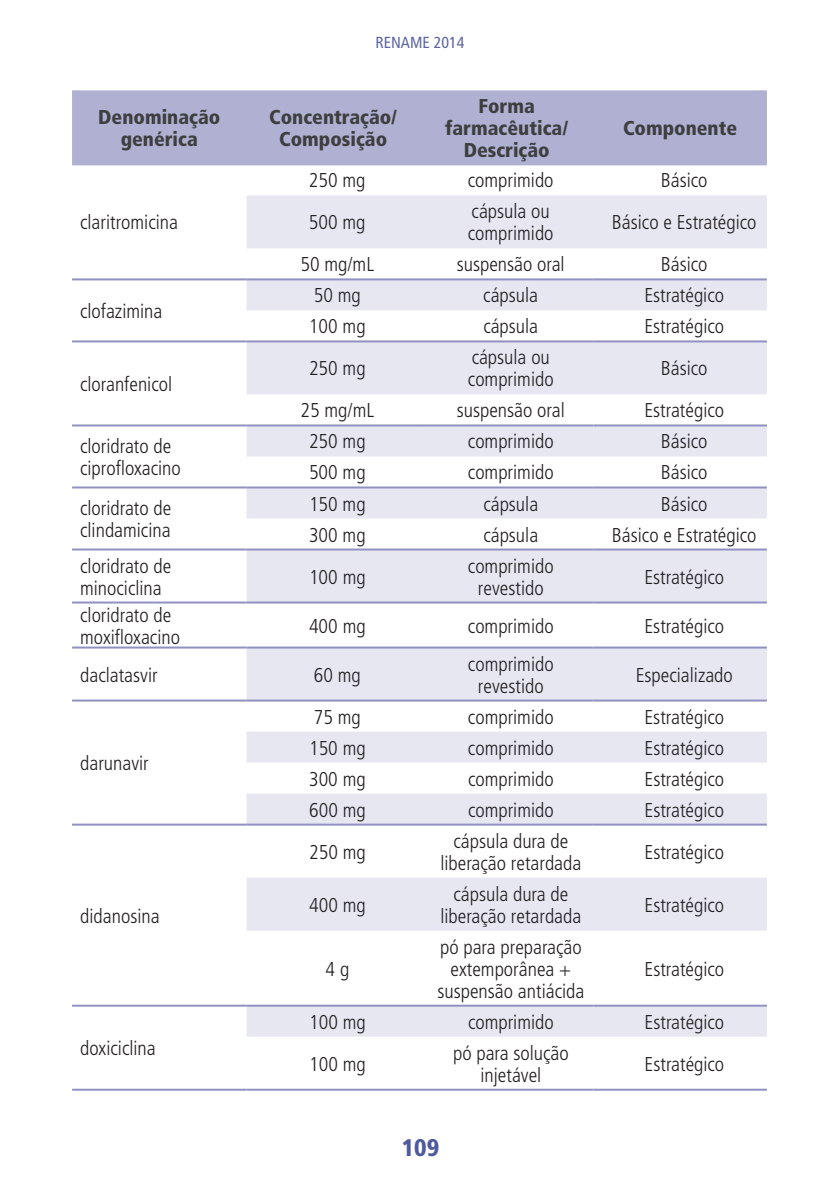
<style>
.page{position:relative;width:840px;height:1191px;background:#fff}
.page>*{position:absolute;margin:0;border:0;box-sizing:border-box;transform-origin:0 0}
.t1{font:900 condensed 24px "Frutiger LT Std";color:#4d5a9e}
.t2{font:300 condensed 20px/22px "Frutiger";color:#231f20}
.t3{font:900 condensed 20px/22px "Frutiger LT Std";color:#3e3e3f;text-align:center}
.t4{font:condensed 16px "Frutiger LT Std";color:#5c64a4}
</style>
<div class="page">
<div style="left:72px;top:90px;width:694px;height:75px;background:#afb0d2"></div>
<svg style="left:246px;top:195px;width:520px;height:841px;fill:#e7e7f2"></svg>
<hr style="left:72px;top:278px;width:174px;height:2px;background:#9191c1">
<hr style="left:72px;top:340px;width:174px;height:2px;background:#9191c1">
<hr style="left:72px;top:486px;width:174px;height:2px;background:#9191c1">
<hr style="left:72px;top:548px;width:174px;height:2px;background:#9191c1">
<hr style="left:72px;top:601px;width:174px;height:2px;background:#9191c1">
<hr style="left:246px;top:601px;width:174px;height:2px;background:#9191c1">
<hr style="left:420px;top:601px;width:173px;height:2px;background:#9191c1">
<hr style="left:72px;top:646px;width:174px;height:2px;background:#9191c1">
<hr style="left:72px;top:699px;width:174px;height:2px;background:#9191c1">
<hr style="left:72px;top:823px;width:174px;height:2px;background:#9191c1">
<hr style="left:72px;top:1004px;width:174px;height:2px;background:#9191c1">
<hr style="left:72px;top:1088px;width:174px;height:2px;background:#9191c1">
<hr style="left:246px;top:278px;width:174px;height:2px;background:#9191c1">
<hr style="left:420px;top:278px;width:173px;height:2px;background:#9191c1">
<hr style="left:246px;top:340px;width:174px;height:2px;background:#9191c1">
<hr style="left:420px;top:340px;width:173px;height:2px;background:#9191c1">
<hr style="left:72px;top:424px;width:174px;height:2px;background:#9191c1">
<hr style="left:246px;top:424px;width:174px;height:2px;background:#9191c1">
<hr style="left:420px;top:424px;width:173px;height:2px;background:#9191c1">
<hr style="left:246px;top:486px;width:174px;height:2px;background:#9191c1">
<hr style="left:420px;top:486px;width:173px;height:2px;background:#9191c1">
<hr style="left:246px;top:548px;width:174px;height:2px;background:#9191c1">
<hr style="left:420px;top:548px;width:173px;height:2px;background:#9191c1">
<hr style="left:593px;top:548px;width:173px;height:2px;background:#9191c1">
<hr style="left:246px;top:646px;width:174px;height:2px;background:#9191c1">
<hr style="left:420px;top:646px;width:173px;height:2px;background:#9191c1">
<hr style="left:246px;top:823px;width:174px;height:2px;background:#9191c1">
<hr style="left:420px;top:823px;width:173px;height:2px;background:#9191c1">
<hr style="left:246px;top:1004px;width:174px;height:2px;background:#9191c1">
<hr style="left:420px;top:1004px;width:173px;height:2px;background:#9191c1">
<hr style="left:246px;top:1088px;width:174px;height:2px;background:#9191c1">
<hr style="left:420px;top:1088px;width:173px;height:2px;background:#9191c1">
<hr style="left:593px;top:486px;width:173px;height:2px;background:#9191c1">
<hr style="left:593px;top:340px;width:173px;height:2px;background:#9191c1">
<hr style="left:593px;top:278px;width:173px;height:2px;background:#9191c1">
<hr style="left:593px;top:601px;width:173px;height:2px;background:#9191c1">
<hr style="left:593px;top:646px;width:173px;height:2px;background:#9191c1">
<hr style="left:593px;top:1004px;width:173px;height:2px;background:#9191c1">
<hr style="left:593px;top:823px;width:173px;height:2px;background:#9191c1">
<hr style="left:593px;top:1088px;width:173px;height:2px;background:#9191c1">
<hr style="left:593px;top:424px;width:173px;height:2px;background:#9191c1">
<hr style="left:246px;top:699px;width:174px;height:2px;background:#9191c1">
<hr style="left:420px;top:699px;width:173px;height:2px;background:#9191c1">
<hr style="left:593px;top:699px;width:173px;height:2px;background:#9191c1">
<p class="t4" style="left:375px;top:33px;width:91px">RENAME 2014</p>
<p class="t3" style="left:98px;top:106px;width:123px">Denominação genérica</p>
<p class="t3" style="left:269px;top:106px;width:129px">Concentração/<br>Composição</p>
<p class="t3" style="left:445px;top:95px;width:124px">Forma farmacêutica/<br>Descrição</p>
<p class="t3" style="left:622px;top:117px;width:116px">Componente</p>
<p class="t2" style="left:80px;top:212px;width:99px">claritromicina</p>
<p class="t2" style="left:80px;top:300px;width:84px">clofazimina</p>
<p class="t2" style="left:80px;top:373px;width:93px">cloranfenicol</p>
<p class="t2" style="left:309px;top:170px;width:58px">250 mg</p>
<p class="t2" style="left:467px;top:170px;width:87px">comprimido</p>
<p class="t2" style="left:660px;top:170px;width:48px">Básico</p>
<p class="t2" style="left:309px;top:212px;width:58px">500 mg</p>
<p class="t2" style="left:467px;top:201px;width:87px">cápsula ou comprimido</p>
<p class="t2" style="left:611px;top:212px;width:146px">Básico e Estratégico</p>
<p class="t2" style="left:300px;top:254px;width:75px">50 mg/mL</p>
<p class="t2" style="left:456px;top:254px;width:109px">suspensão oral</p>
<p class="t2" style="left:660px;top:254px;width:48px">Básico</p>
<p class="t2" style="left:313px;top:285px;width:48px">50 mg</p>
<p class="t2" style="left:483px;top:285px;width:56px">cápsula</p>
<p class="t2" style="left:644px;top:285px;width:81px">Estratégico</p>
<p class="t2" style="left:309px;top:316px;width:58px">100 mg</p>
<p class="t2" style="left:483px;top:316px;width:56px">cápsula</p>
<p class="t2" style="left:644px;top:316px;width:81px">Estratégico</p>
<p class="t2" style="left:309px;top:358px;width:58px">250 mg</p>
<p class="t2" style="left:467px;top:347px;width:87px">cápsula ou comprimido</p>
<p class="t2" style="left:660px;top:358px;width:48px">Básico</p>
<p class="t2" style="left:300px;top:400px;width:75px">25 mg/mL</p>
<p class="t2" style="left:456px;top:400px;width:109px">suspensão oral</p>
<p class="t2" style="left:644px;top:400px;width:81px">Estratégico</p>
<p class="t2" style="left:80px;top:435px;width:102px">cloridrato de ciprofloxacino</p>
<p class="t2" style="left:309px;top:431px;width:58px">250 mg</p>
<p class="t2" style="left:467px;top:431px;width:87px">comprimido</p>
<p class="t2" style="left:660px;top:431px;width:48px">Básico</p>
<p class="t2" style="left:309px;top:462px;width:58px">500 mg</p>
<p class="t2" style="left:467px;top:462px;width:87px">comprimido</p>
<p class="t2" style="left:660px;top:462px;width:48px">Básico</p>
<p class="t2" style="left:80px;top:497px;width:93px">cloridrato de clindamicina</p>
<p class="t2" style="left:309px;top:493px;width:58px">150 mg</p>
<p class="t2" style="left:483px;top:493px;width:56px">cápsula</p>
<p class="t2" style="left:660px;top:493px;width:48px">Básico</p>
<p class="t2" style="left:309px;top:524px;width:58px">300 mg</p>
<p class="t2" style="left:483px;top:524px;width:56px">cápsula</p>
<p class="t2" style="left:611px;top:524px;width:146px">Básico e Estratégico</p>
<p class="t2" style="left:80px;top:555px;width:93px">cloridrato de minociclina</p>
<p class="t2" style="left:309px;top:566px;width:58px">100 mg</p>
<p class="t2" style="left:467px;top:555px;width:87px;text-align:center">comprimido revestido</p>
<p class="t2" style="left:644px;top:566px;width:81px">Estratégico</p>
<p class="t2" style="left:80px;top:604px;width:101px">cloridrato de moxifloxacino</p>
<p class="t2" style="left:309px;top:615px;width:58px">400 mg</p>
<p class="t2" style="left:467px;top:615px;width:87px">comprimido</p>
<p class="t2" style="left:644px;top:615px;width:81px">Estratégico</p>
<p class="t2" style="left:80px;top:664px;width:79px">daclatasvir</p>
<p class="t2" style="left:314px;top:664px;width:48px">60 mg</p>
<p class="t2" style="left:467px;top:653px;width:87px;text-align:center">comprimido revestido</p>
<p class="t2" style="left:635px;top:664px;width:99px">Especializado</p>
<p class="t2" style="left:80px;top:752px;width:70px">darunavir</p>
<p class="t2" style="left:80px;top:905px;width:81px">didanosina</p>
<p class="t2" style="left:80px;top:1037px;width:77px">doxiciclina</p>
<p class="t2" style="left:314px;top:706px;width:48px">75 mg</p>
<p class="t2" style="left:467px;top:706px;width:87px">comprimido</p>
<p class="t2" style="left:644px;top:706px;width:81px">Estratégico</p>
<p class="t2" style="left:309px;top:737px;width:58px">150 mg</p>
<p class="t2" style="left:467px;top:737px;width:87px">comprimido</p>
<p class="t2" style="left:644px;top:737px;width:81px">Estratégico</p>
<p class="t2" style="left:309px;top:768px;width:58px">300 mg</p>
<p class="t2" style="left:467px;top:768px;width:87px">comprimido</p>
<p class="t2" style="left:644px;top:768px;width:81px">Estratégico</p>
<p class="t2" style="left:309px;top:799px;width:58px">600 mg</p>
<p class="t2" style="left:468px;top:799px;width:87px">comprimido</p>
<p class="t2" style="left:644px;top:799px;width:81px">Estratégico</p>
<p class="t2" style="left:309px;top:841px;width:58px">250 mg</p>
<p class="t2" style="left:440px;top:830px;width:142px;text-align:center">cápsula dura de liberação retardada</p>
<p class="t2" style="left:644px;top:841px;width:81px">Estratégico</p>
<p class="t2" style="left:309px;top:894px;width:58px">400 mg</p>
<p class="t2" style="left:440px;top:883px;width:142px;text-align:center">cápsula dura de liberação retardada</p>
<p class="t2" style="left:644px;top:894px;width:81px">Estratégico</p>
<p class="t2" style="left:325px;top:958px;width:25px">4 g</p>
<p class="t2" style="left:437px;top:936px;width:148px;text-align:center">pó para preparação extemporânea + suspensão antiácida</p>
<p class="t2" style="left:644px;top:958px;width:81px">Estratégico</p>
<p class="t2" style="left:309px;top:1011px;width:58px">100 mg</p>
<p class="t2" style="left:468px;top:1011px;width:87px">comprimido</p>
<p class="t2" style="left:644px;top:1011px;width:81px">Estratégico</p>
<p class="t2" style="left:309px;top:1053px;width:58px">100 mg</p>
<p class="t2" style="left:453px;top:1042px;width:117px;text-align:center">pó para solução injetável</p>
<p class="t2" style="left:644px;top:1053px;width:81px">Estratégico</p>
<p class="t1" style="left:401px;top:1133px;width:39px">109</p>
</div>
